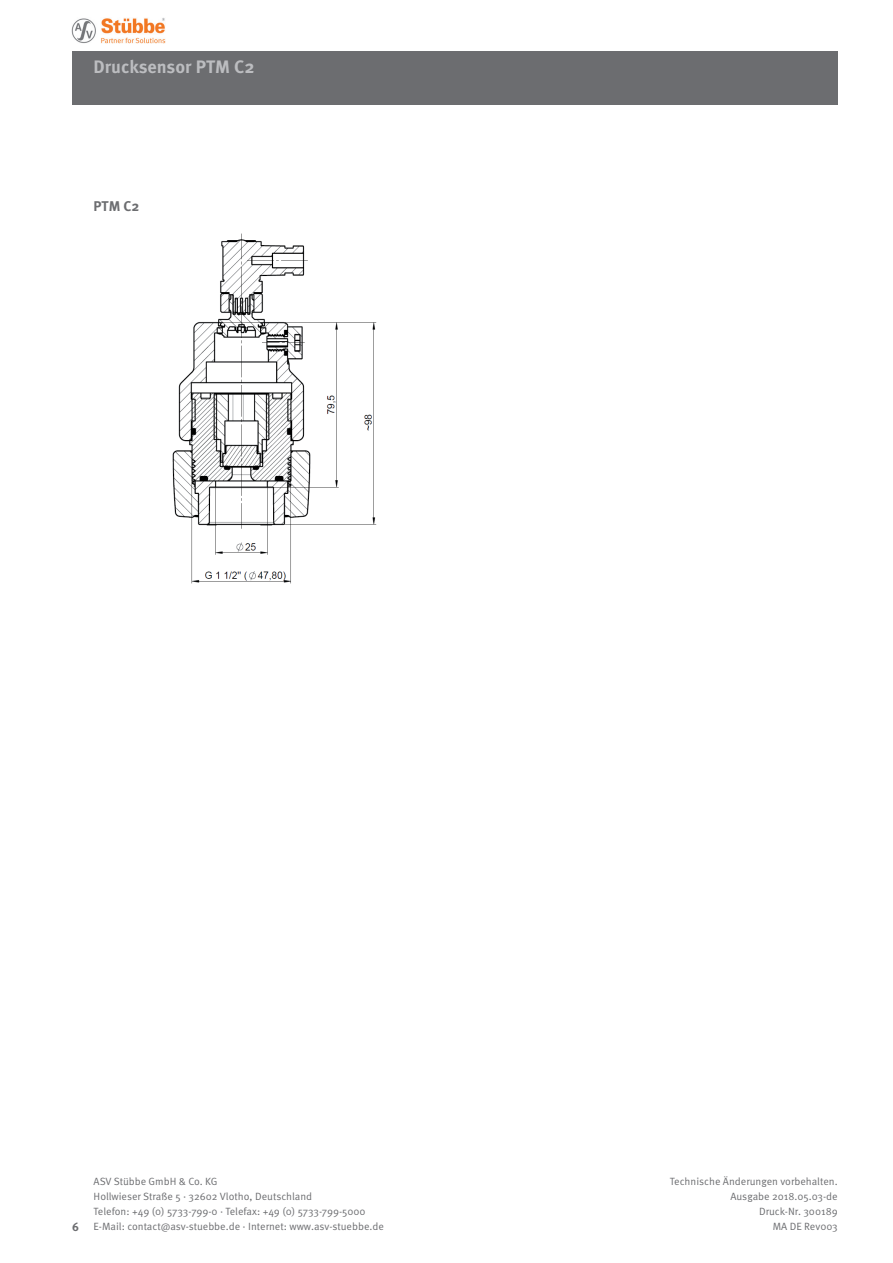
<style>
.page{position:relative;width:893px;height:1263px;background:#fff}
.page>*{position:absolute;margin:0;border:0;box-sizing:border-box;transform-origin:0 0}
.t1{font:700 18px "Meta Pro";color:#bcbdc0}
.t2{font:700 14.1px "Meta Pro";color:#6c6d70}
.t3{font:700 12px "Meta Pro";color:#6c6d70}
.t4{font:10.5px/15px "Meta Pro Norm";color:#6c6d70;text-align:right}
</style>
<div class="page">
<div style="left:72px;top:51px;width:766px;height:53px;background:#6c6d70"></div>
<img style="left:72px;top:18px;width:94px;height:26px">
<img style="left:172px;top:233px;width:205px;height:351px">
<h1 class="t1" style="left:94px;top:53px;width:162px">Drucksensor PTM C2</h1>
<h2 class="t2" style="left:94px;top:195px;width:48px">PTM C2</h2>
<p class="t3" style="left:72px;top:1217px;width:8px">6</p>
<p class="t4" style="left:94px;top:1173px;width:292px;text-align:left">ASV Stübbe GmbH &amp; Co. KG<br>Hollwieser Straße 5 · 32602 Vlotho, Deutschland<br>Telefon: +49 (0) 5733-799-0 · Telefax: +49 (0) 5733-799-5000<br>E-Mail: contact@asv-stuebbe.de · Internet: www.asv-stuebbe.de</p>
<p class="t4" style="left:670px;top:1173px;width:169px">Technische Änderungen vorbehalten.<br>Ausgabe 2018.05.03-de<br>Druck-Nr. 300189<br>MA DE Rev003</p>
</div>
